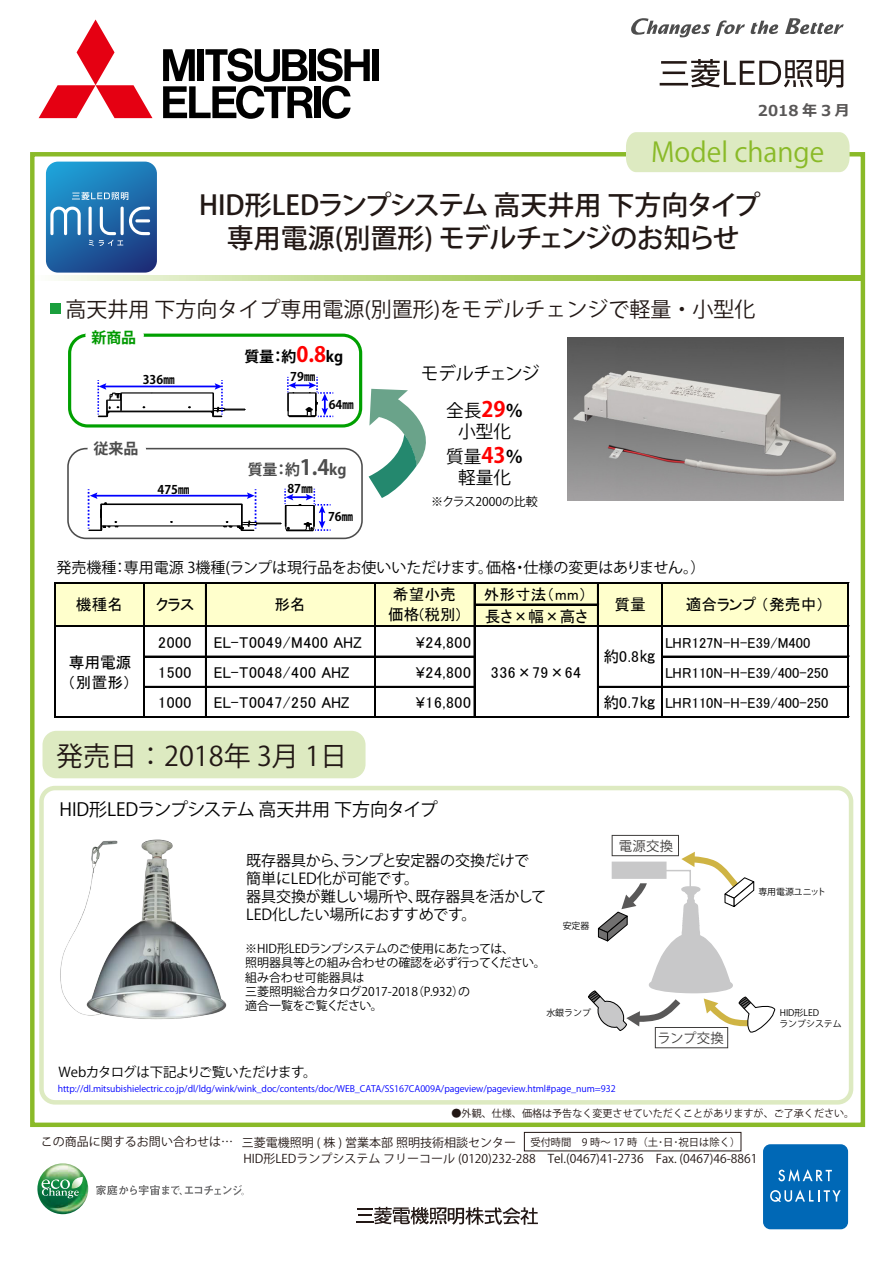
<style>
.page{position:relative;width:893px;height:1263px;background:#fff}
.page>*{position:absolute;margin:0;border:0;box-sizing:border-box;transform-origin:0 0}
.t1{font:500 27px/32.4px "Koz Go Pro";letter-spacing:-.04em;color:#221815;text-align:center}
.t2{font:27px "Koz Go Pro";color:#221815}
.t3{font:27px "Koz Go Pro";color:#8aba28}
.t4{font:21px "Koz Go Pr 6 N";color:#221815}
.t5{font:18px "Koz Go Pr 6 N";letter-spacing:-.005em;color:#000}
.t6{font:18px "Koz Go Pr 6 N";letter-spacing:-.035em;color:#000}
.t7{font:17.7px/21.1px "Koz Go Pr 6 N";letter-spacing:-.005em;color:#000;text-align:center}
.t8{font:15.75px/19.4px "MS P Gothic";letter-spacing:.025em;color:#000;text-align:center}
.t9{font:15.75px/21.8px "MS P Gothic";color:#000}
.t10{font:15px/18px "Koz Go Pr 6 N";letter-spacing:-.005em;color:#000}
.t11{font:700 15px "Koz Go Pr 6 N";letter-spacing:-.005em;color:#4d4d4d}
.t12{font:700 15px "Koz Go Pr 6 N";color:#000}
.t13{font:700 15px "Meiryo";color:#595757}
.t14{font:700 15px "Koz Go Pr 6 N";color:#090}
.t15{font:14.55px "MS P Gothic";color:#000}
.t16{font:13.5px "Koz Go Pr 6 N";letter-spacing:-.005em;color:#000}
.t17{font:13.35px "Koz Go Pr 6 N";letter-spacing:.025em;color:#3f3d3c}
.t18{font:12px/14.4px "Koz Go Pr 6 N";letter-spacing:-.005em;color:#000}
.t19{font:12px/15.6px "Koz Go Pro";color:#221714}
.t20{font:700 12px "Koz Go Pr 6 N";letter-spacing:-.005em;color:#000}
.t21{font:12px "Koz Go Pro";color:#231815}
.t22{font:10.35px "Koz Go Pro";color:#221714}
.t23{font:10.05px "Koz Go Pro";color:#221714}
.t24{font:9px "Koz Go Pr 6 N";letter-spacing:-.005em;color:#00f}
.t25{font:8.85px/11.2px "Koz Go Pr 6 N";color:#000}
.s1{font-size:21px;color:#f00}
.s2{font-size:21px}
.s3{font-weight:700;font-size:21.15px;color:#f00}
.s4{font-weight:700}
.s5{font-size:15.75px}
</style>
<div class="page">
<svg style="left:54px;top:275px;width:806px;height:6px;background:#b5d377"></svg>
<div style="left:30px;top:152px;width:835px;height:975px;border:4px solid #8aba28"></div>
<svg style="left:39px;top:20px;width:113px;height:98px"></svg>
<div style="left:372px;top:49px;width:7px;height:32px;background:#000"></div>
<svg style="left:163px;top:48px;width:207px;height:71px"></svg>
<svg style="left:96px;top:1185px;width:148px;height:10px"></svg>
<img style="left:37px;top:1163px;width:51px;height:51px">
<svg style="left:42px;top:1177px;width:41px;height:21px"></svg>
<div style="left:763px;top:1144px;width:85px;height:85px;background:#0068b6;border-radius:7px"></div>
<svg style="left:778px;top:1169px;width:54px;height:13px"></svg>
<svg style="left:770px;top:1189px;width:71px;height:13px"></svg>
<svg style="left:716px;top:20px;width:29px;height:16px"></svg>
<svg style="left:785px;top:18px;width:59px;height:16px"></svg>
<svg style="left:631px;top:18px;width:79px;height:19px"></svg>
<svg style="left:751px;top:21px;width:27px;height:13px"></svg>
<svg style="left:356px;top:1207px;width:182px;height:18px"></svg>
<hr style="left:663px;top:72px;width:22px;height:2px;background:#231815">
<hr style="left:661px;top:61px;width:26px;height:3px;background:#231815">
<hr style="left:660px;top:83px;width:28px;height:3px;background:#231815">
<svg style="left:691px;top:59px;width:152px;height:29px"></svg>
<div style="left:524px;top:1132px;width:217px;height:19px;border:1px solid #221714"></div>
<div style="left:626px;top:132px;width:224px;height:40px;background:#ddeac1"></div>
<svg style="left:46px;top:162px;width:111px;height:111px;background:#3379b2"></svg>
<div style="left:39px;top:786px;width:814px;height:318px;border:4px solid #ddeac1;border-radius:14px"></div>
<div style="left:42px;top:731px;width:323px;height:47px;background:#ddeac1;border-radius:14px"></div>
<div style="left:50px;top:303px;width:11px;height:10px;background:#1a9f3d"></div>
<hr style="left:95px;top:495px;width:154px;height:2px;background:#00f">
<hr style="left:101px;top:525px;width:141px;height:1px;background:#000">
<hr style="left:101px;top:504px;width:141px;height:1px;background:#000">
<hr style="left:101px;top:503px;width:141px;height:1px;background:#000">
<svg style="left:88px;top:489px;width:31px;height:42px"></svg>
<svg style="left:222px;top:489px;width:109px;height:43px"></svg>
<div style="left:67px;top:448px;width:296px;height:91px;border:2px solid #4d4d4d;border-radius:18px"></div>
<div style="left:88px;top:444px;width:58px;height:10px;background:#fff;border-radius:5px"></div>
<hr style="left:122px;top:411px;width:91px;height:1px;background:#000">
<hr style="left:121px;top:392px;width:92px;height:1px;background:#000">
<hr style="left:104px;top:386px;width:113px;height:1px;background:#00f">
<svg style="left:97px;top:380px;width:26px;height:38px"></svg>
<svg style="left:210px;top:380px;width:36px;height:38px"></svg>
<svg style="left:287px;top:377px;width:46px;height:40px"></svg>
<div style="left:68px;top:334px;width:294px;height:93px;border:3px solid #00a000;border-radius:18px"></div>
<div style="left:85px;top:330px;width:59px;height:10px;background:#fff;border-radius:5px"></div>
<img style="left:567px;top:337px;width:276px;height:164px">
<svg style="left:369px;top:389px;width:57px;height:109px"></svg>
<div style="left:612px;top:835px;width:67px;height:21px;border:1px solid #3f3d3c"></div>
<div style="left:655px;top:1027px;width:73px;height:21px;border:1px solid #3f3d3c"></div>
<svg style="left:588px;top:852px;width:188px;height:183px"></svg>
<img style="left:60px;top:839px;width:167px;height:181px">
<div style="left:55px;top:583px;width:794px;height:44px;background:#ffc"></div>
<hr style="left:55px;top:582px;width:794px;height:1px;background:#000">
<hr style="left:475px;top:604px;width:124px;height:1px;background:#000">
<hr style="left:55px;top:625px;width:794px;height:1px;background:#000">
<hr style="left:55px;top:626px;width:794px;height:1px;background:#000">
<hr style="left:145px;top:656px;width:330px;height:1px;background:#000">
<hr style="left:663px;top:656px;width:186px;height:1px;background:#000">
<hr style="left:145px;top:686px;width:330px;height:1px;background:#000">
<hr style="left:599px;top:686px;width:250px;height:1px;background:#000">
<hr style="left:54px;top:582px;width:1px;height:136px;background:#000">
<hr style="left:143px;top:583px;width:1px;height:135px;background:#000">
<hr style="left:144px;top:583px;width:1px;height:135px;background:#000">
<hr style="left:205px;top:583px;width:2px;height:135px;background:#000">
<hr style="left:375px;top:583px;width:1px;height:135px;background:#000">
<hr style="left:474px;top:583px;width:1px;height:135px;background:#000">
<hr style="left:597px;top:583px;width:2px;height:135px;background:#000">
<hr style="left:661px;top:583px;width:2px;height:135px;background:#000">
<hr style="left:55px;top:716px;width:794px;height:1px;background:#000">
<hr style="left:55px;top:717px;width:794px;height:1px;background:#000">
<hr style="left:848px;top:583px;width:1px;height:135px;background:#000">
<h3 class="t13" style="left:758px;top:100px;width:93px">2018 年 3 月</h3>
<h1 class="t3" style="left:651px;top:134px;width:175px">Model change</h1>
<h1 class="t1" style="left:199px;top:191px;width:563px">HID形LEDランプシステム 高天井用 下方向タイプ専用電源(別置形) モデルチェンジのお知らせ</h1>
<h2 class="t4" style="left:66px;top:297px;width:691px">高天井用 下方向タイプ専用電源(別置形)をモデルチェンジで軽量・小型化</h2>
<h3 class="t14" style="left:91px;top:329px;width:46px">新商品</h3>
<h3 class="t12" style="left:244px;top:348px;width:100px">質量：約<span class="s1">0.8</span>kg</h3>
<h3 class="t20" style="left:143px;top:373px;width:34px">336㎜</h3>
<h3 class="t20" style="left:290px;top:370px;width:27px">79㎜</h3>
<h3 class="t11" style="left:94px;top:440px;width:46px">従来品</h3>
<h3 class="t20" style="left:329px;top:398px;width:27px">64㎜</h3>
<h3 class="t11" style="left:248px;top:461px;width:100px">質量：約<span class="s2">1.4</span>kg</h3>
<h3 class="t20" style="left:158px;top:482px;width:34px">475㎜</h3>
<h3 class="t20" style="left:287px;top:482px;width:27px">87㎜</h3>
<h3 class="t20" style="left:328px;top:510px;width:27px">76㎜</h3>
<h3 class="t6" style="left:421px;top:364px;width:120px">モデルチェンジ</h3>
<h3 class="t7" style="left:446px;top:400px;width:78px">全長<span class="s3">29</span><span class="s4">％</span>小型化</h3>
<h3 class="t7" style="left:446px;top:447px;width:78px">質量<span class="s3">43</span><span class="s4">％</span>軽量化</h3>
<h3 class="t18" style="left:431px;top:495px;width:108px">※クラス2000の比較</h3>
<h3 class="t10" style="left:56px;top:559px;width:651px">発売機種：専用電源 3機種(ランプは現行品をお使いいただけます。価格・仕様の変更はありません。）</h3>
<h3 class="t8" style="left:388px;top:585px;width:74px">希望小売価格(税別)</h3>
<h3 class="t9" style="left:484px;top:584px;width:105px">外形寸法（mm）長さ×幅×高さ</h3>
<h3 class="t8" style="left:76px;top:595px;width:49px">機種名</h3>
<h3 class="t8" style="left:156px;top:595px;width:40px">クラス</h3>
<h3 class="t8" style="left:274px;top:595px;width:33px">形名</h3>
<h3 class="t8" style="left:614px;top:595px;width:33px">質量</h3>
<h3 class="t9" style="left:686px;top:593px;width:140px">適合ランプ（発売中）</h3>
<h3 class="t8" style="left:158px;top:632px;width:35px">2000</h3>
<h3 class="t8" style="left:214px;top:632px;width:149px">EL-T0049/M400 AHZ</h3>
<h3 class="t8" style="left:416px;top:632px;width:56px">¥24,800</h3>
<h3 class="t15" style="left:665px;top:635px;width:147px">LHR127N-H-E39/M400</h3>
<h3 class="t8" style="left:158px;top:662px;width:35px">1500</h3>
<h3 class="t8" style="left:214px;top:662px;width:137px">EL-T0048/400 AHZ</h3>
<h3 class="t8" style="left:416px;top:662px;width:56px">¥24,800</h3>
<h3 class="t15" style="left:665px;top:665px;width:165px">LHR110N-H-E39/400-250</h3>
<h3 class="t8" style="left:158px;top:693px;width:35px">1000</h3>
<h3 class="t8" style="left:214px;top:693px;width:137px">EL-T0047/250 AHZ</h3>
<h3 class="t8" style="left:416px;top:693px;width:56px">¥16,800</h3>
<h3 class="t15" style="left:603px;top:696px;width:226px"><span class="s5">約0.7㎏</span> LHR110N-H-E39/400-250</h3>
<h3 class="t8" style="left:68px;top:653px;width:66px;text-align:left">専用電源（別置形）</h3>
<h3 class="t8" style="left:603px;top:647px;width:53px">約0.8㎏</h3>
<h3 class="t8" style="left:491px;top:662px;width:92px">336×79×64</h3>
<h1 class="t2" style="left:56px;top:738px;width:292px">発売日：2018年 3月 1日</h1>
<h3 class="t5" style="left:60px;top:799px;width:380px">HID形LEDランプシステム 高天井用 下方向タイプ</h3>
<h3 class="t10" style="left:246px;top:852px;width:301px">既存器具から、ランプと安定器の交換だけで簡単にLED化が可能です。<br>器具交換が難しい場所や、既存器具を活かして<br>LED化したい場所におすすめです。</h3>
<h3 class="t18" style="left:245px;top:941px;width:302px">※HID形LEDランプシステムのご使用にあたっては、<br>照明器具等との組み合わせの確認を必ず行ってください。組み合わせ可能器具は<br>三菱照明総合カタログ2017-2018（P.932）の<br>適合一覧をご覧ください。</h3>
<p class="t25" style="left:563px;top:920px;width:28px">安定器</p>
<p class="t25" style="left:546px;top:1007px;width:46px">水銀ランプ</p>
<h3 class="t16" style="left:58px;top:1064px;width:259px">Webカタログは下記よりご覧いただけます。</h3>
<h3 class="t17" style="left:619px;top:838px;width:56px">電源交換</h3>
<h3 class="t17" style="left:657px;top:1030px;width:68px">ランプ交換</h3>
<p class="t24" style="left:58px;top:1083px;width:559px">http://dl.mitsubishielectric.co.jp/dl/ldg/wink/wink_doc/contents/doc/WEB_CATA/SS167CA009A/pageview/pageview.html#page_num=932</p>
<p class="t25" style="left:758px;top:886px;width:69px">専用電源ユニット</p>
<p class="t25" style="left:779px;top:1007px;width:64px">HID形LED<br>ランプシステム</p>
<h3 class="t21" style="left:41px;top:1134px;width:194px">この商品に関するお問い合わせは…</h3>
<p class="t23" style="left:451px;top:1107px;width:404px">●外観、仕様、価格は予告なく変更させていただくことがありますが、ご了承ください。</p>
<h3 class="t19" style="left:242px;top:1135px;width:517px">三菱電機照明 ( 株 ) 営業本部 照明技術相談センター<br>HID形LEDランプシステム フリーコール (0120)232-288　Tel.(0467)41-2736　Fax. (0467)46-8861</h3>
<p class="t22" style="left:530px;top:1135px;width:211px">受付時間　9 時～ 17 時（土･日･祝日は除く）</p>
</div>
